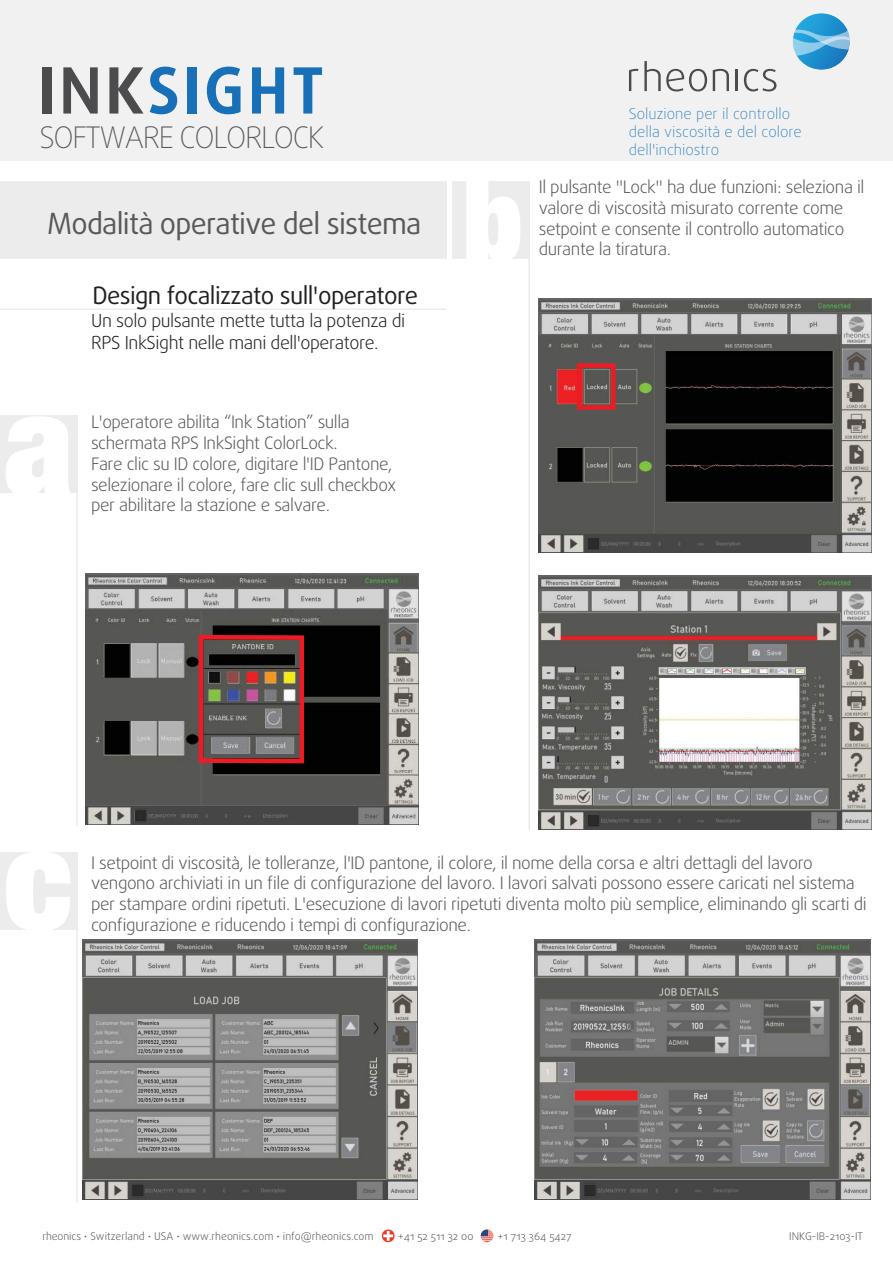
<style>
.page{position:relative;width:893px;height:1263px;background:#fff}
.page>*{position:absolute;margin:0;border:0;box-sizing:border-box;transform-origin:0 0}
.t1{font:700 63.75px "Daxline Pro";letter-spacing:.05em;color:#1870b8}
.t2{font:100 29.7px "Daxline Pro";letter-spacing:-.05em;color:#57585a}
.t3{font:29.25px "Daxline Pro";letter-spacing:-.025em;color:#57585a}
.t4{font:24px "Daxline Pro";letter-spacing:-.025em;color:#221f1f}
.t5{font:300 18px/22.5px "Daxline Pro";letter-spacing:-.025em;color:#221f1f}
.t6{font:300 17.25px/20.7px "Daxline Pro";letter-spacing:-.025em;color:#57585a}
.t7{font:100 14.85px/17.9px "Daxline Pro";color:#1775bb}
.t8{font:300 10.65px "Daxline Pro";color:#57585a}
.s1{color:#4c4c4e}
</style>
<div class="page">
<img style="left:85px;top:573px;width:334px;height:252px">
<div style="left:0;top:181px;width:446px;height:77px;background:#ececed"></div>
<hr style="left:76px;top:416px;width:2px;height:410px;background:#ececed">
<hr style="left:76px;top:855px;width:2px;height:347px;background:#ececed">
<hr style="left:528px;top:181px;width:2px;height:649px;background:#ececed">
<svg style="left:480px;top:1229px;width:14px;height:14px"></svg>
<svg style="left:381px;top:1229px;width:14px;height:14px"></svg>
<img style="left:535px;top:940px;width:335px;height:259px">
<img style="left:82px;top:940px;width:336px;height:259px">
<img style="left:538px;top:298px;width:334px;height:254px">
<img style="left:538px;top:575px;width:334px;height:254px">
<div style="left:0;top:0;width:893px;height:161px;background:#f1f1f2"></div>
<div style="left:0;top:853px;width:77px;height:77px;background:#ececed"></div>
<svg style="left:6px;top:852px;width:64px;height:78px"></svg>
<div style="left:452px;top:181px;width:77px;height:77px;background:#ececed"></div>
<svg style="left:466px;top:181px;width:54px;height:78px"></svg>
<hr style="left:0;top:308px;width:446px;height:2px;background:#ececed">
<svg style="left:199px;top:635px;width:105px;height:128px;background:#75524f"></svg>
<svg style="left:577px;top:363px;width:39px;height:47px;background:#974445"></svg>
<div style="left:0;top:416px;width:77px;height:77px;background:#ececed"></div>
<svg style="left:6px;top:416px;width:64px;height:77px"></svg>
<img style="left:795px;top:13px;width:53px;height:57px">
<svg style="left:793px;top:30px;width:57px;height:26px"></svg>
<svg style="left:629px;top:69px;width:9px;height:22px"></svg>
<svg style="left:713px;top:69px;width:16px;height:22px"></svg>
<hr style="left:736px;top:69px;width:2px;height:22px;background:#4c4c4e">
<svg style="left:744px;top:69px;width:32px;height:22px"></svg>
<svg style="left:644px;top:61px;width:63px;height:30px"></svg>
<h1 class="t1" style="left:38px;top:63px;width:287px"><span class="s1">INK</span>SIGHT</h1>
<h2 class="t2" style="left:40px;top:125px;width:286px">SOFTWARE COLORLOCK</h2>
<h3 class="t3" style="left:47px;top:207px;width:376px">Modalità operative del sistema</h3>
<h3 class="t4" style="left:92px;top:281px;width:327px">Design focalizzato sull'operatore</h3>
<p class="t5" style="left:91px;top:311px;width:315px">Un solo pulsante mette tutta la potenza di<br>RPS InkSight nelle mani dell'operatore.</p>
<p class="t6" style="left:91px;top:413px;width:307px">L'operatore abilita “Ink Station” sulla schermata RPS InkSight ColorLock.<br>Fare clic su ID colore, digitare l'ID Pantone, selezionare il colore, fare clic sull checkbox per abilitare la stazione e salvare.</p>
<p class="t7" style="left:629px;top:106px;width:174px">Soluzione per il controllo della viscosità e del colore dell'inchiostro</p>
<p class="t6" style="left:539px;top:178px;width:327px">Il pulsante "Lock" ha due funzioni: seleziona il valore di viscosità misurato corrente come setpoint e consente il controllo automatico durante la tiratura.</p>
<p class="t6" style="left:91px;top:853px;width:777px">I setpoint di viscosità, le tolleranze, l'ID pantone, il colore, il nome della corsa e altri dettagli del lavoro vengono archiviati in un file di configurazione del lavoro. I lavori salvati possono essere caricati nel sistema per stampare ordini ripetuti. L'esecuzione di lavori ripetuti diventa molto più semplice, eliminando gli scarti di configurazione e riducendo i tempi di configurazione.</p>
<p class="t8" style="left:43px;top:1231px;width:333px">rheonics • Switzerland • USA • www.rheonics.com • info@rheonics.com</p>
<p class="t8" style="left:398px;top:1231px;width:77px">+41 52 511 32 00</p>
<p class="t8" style="left:497px;top:1231px;width:76px">+1 713 364 5427</p>
<p class="t8" style="left:789px;top:1231px;width:75px">INKG-IB-2103-IT</p>
</div>
